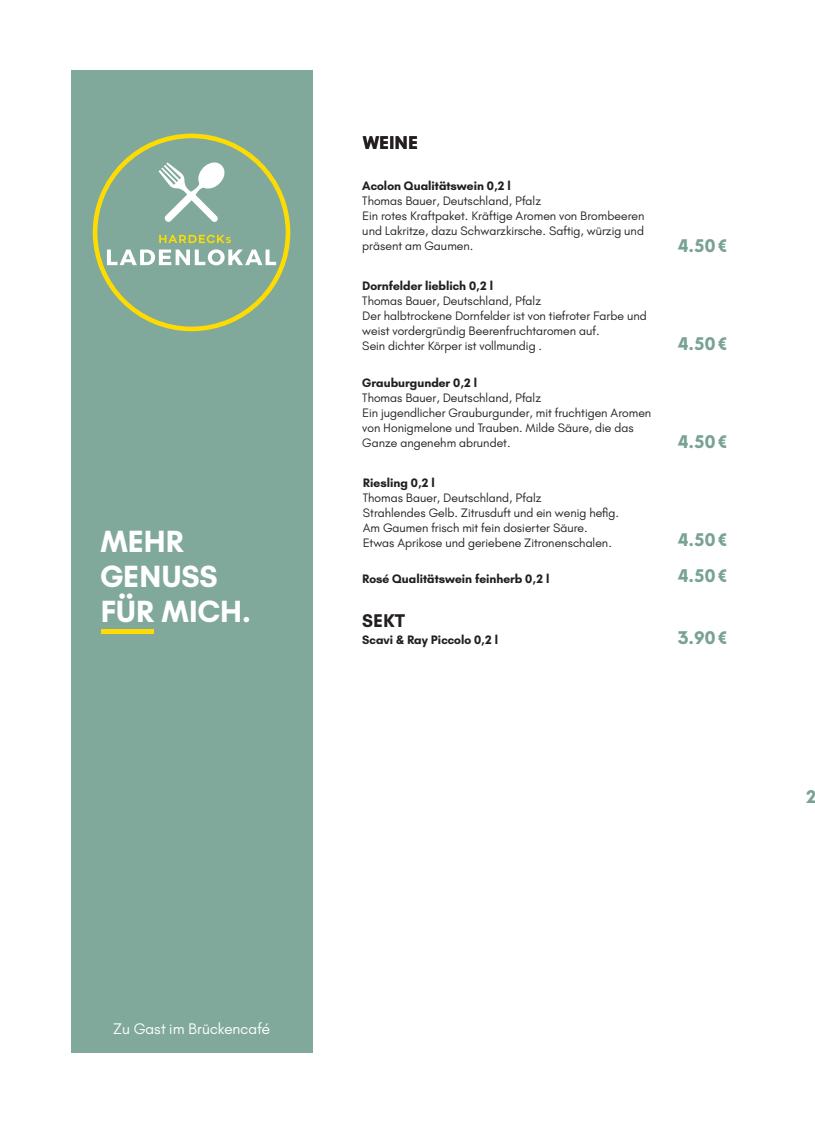
<style>
.page{position:relative;width:815px;height:1124px;background:#fff}
.page>*{position:absolute;margin:0;border:0;box-sizing:border-box;transform-origin:0 0}
.t1{font:700 31.25px/35px "Glacial Indifference";letter-spacing:-.01em;color:#fff}
.t2{font:700 18.75px/36.9px "Glacial Indifference";color:#78a293}
.t3{font:700 18.75px "Glacial Indifference";color:#231f20}
.t4{font:15.62px "Glacial Indifference";color:#fff}
.t5{font:12.5px/15px "Glacial Indifference";color:#231f20}
.t6{font:700 12.5px "Glacial Indifference";color:#231f20}
</style>
<div class="page">
<div style="left:71px;top:71px;width:242px;height:981px;background:#80a99c"></div>
<div style="left:101px;top:629px;width:53px;height:5px;background:#ffdc01"></div>
<svg style="left:93px;top:134px;width:197px;height:197px"></svg>
<svg style="left:159px;top:162px;width:66px;height:60px"></svg>
<svg style="left:159px;top:235px;width:72px;height:8px"></svg>
<svg style="left:107px;top:249px;width:169px;height:16px"></svg>
<h1 class="t1" style="left:100px;top:523px;width:152px">MEHR<br>GENUSS<br>FÜR MICH.</h1>
<p class="t4" style="left:113px;top:1019px;width:158px">Zu Gast im Brückencafé</p>
<h2 class="t3" style="left:363px;top:131px;width:57px">WEINE</h2>
<p class="t6" style="left:362px;top:178px;width:150px">Acolon Qualitätswein 0,2 l</p>
<p class="t5" style="left:362px;top:193px;width:284px">Thomas Bauer, Deutschland, Pfalz<br>Ein rotes Kraftpaket. Kräftige Aromen von Brombeeren und Lakritze, dazu Schwarzkirsche. Saftig, würzig und präsent am Gaumen.</p>
<p class="t6" style="left:362px;top:278px;width:132px">Dornfelder lieblich 0,2 l</p>
<p class="t5" style="left:362px;top:293px;width:286px">Thomas Bauer, Deutschland, Pfalz<br>Der halbtrockene Dornfelder ist von tiefroter Farbe und weist vordergründig Beerenfruchtaromen auf.<br>Sein dichter Körper ist vollmundig .</p>
<p class="t6" style="left:362px;top:375px;width:116px">Grauburgunder 0,2 l</p>
<p class="t5" style="left:362px;top:390px;width:290px">Thomas Bauer, Deutschland, Pfalz<br>Ein jugendlicher Grauburgunder, mit fruchtigen Aromen von Honigmelone und Trauben. Milde Säure, die das Ganze angenehm abrundet.</p>
<p class="t6" style="left:363px;top:474px;width:74px">Riesling 0,2 l</p>
<p class="t5" style="left:363px;top:489px;width:258px">Thomas Bauer, Deutschland, Pfalz<br>Strahlendes Gelb. Zitrusduft und ein wenig hefig.<br>Am Gaumen frisch mit fein dosierter Säure.<br>Etwas Aprikose und geriebene Zitronenschalen.</p>
<p class="t6" style="left:362px;top:571px;width:189px">Rosé Qualitätswein feinherb 0,2 l</p>
<h2 class="t3" style="left:362px;top:609px;width:44px">SEKT</h2>
<p class="t6" style="left:362px;top:632px;width:137px">Scavi &amp; Ray Piccolo 0,2 l</p>
<h2 class="t2" style="left:678px;top:227px;width:51px">4.50€</h2>
<h2 class="t2" style="left:678px;top:325px;width:51px">4.50€</h2>
<h2 class="t2" style="left:678px;top:423px;width:51px">4.50€</h2>
<h2 class="t2" style="left:678px;top:520px;width:51px">4.50€<br>4.50€</h2>
<h2 class="t2" style="left:678px;top:619px;width:51px">3.90€</h2>
<h2 class="t2" style="left:806px;top:778px;width:12px">2</h2>
</div>
